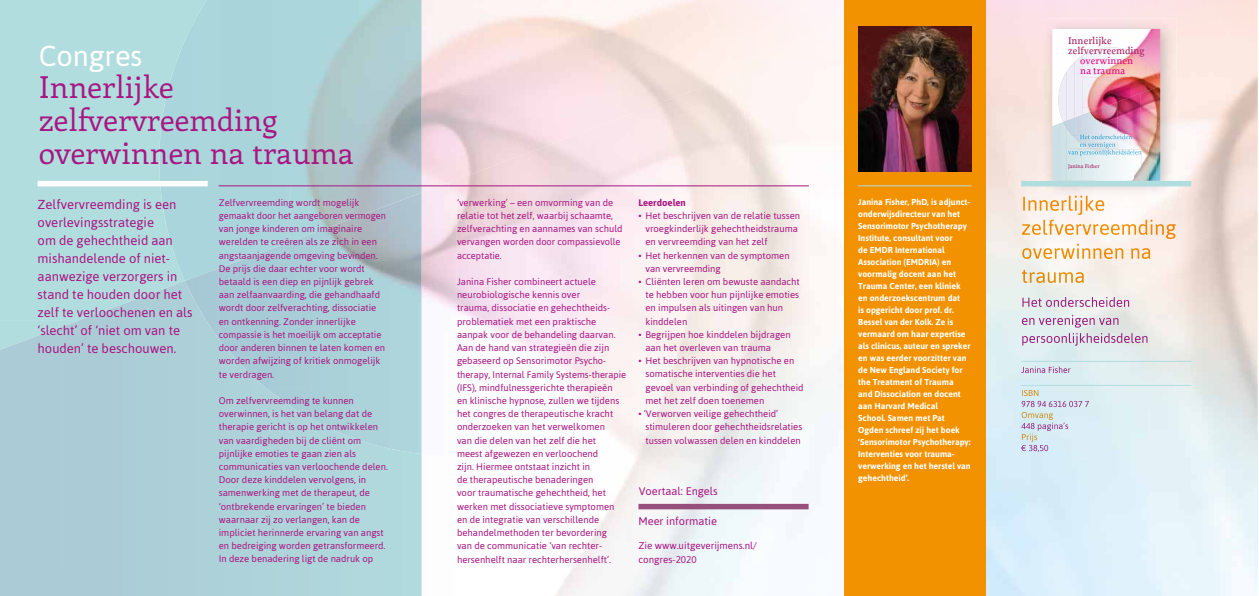
<style>
.page{position:relative;width:1259px;height:596px;background:#fff}
.page>*{position:absolute;margin:0;border:0;box-sizing:border-box;transform-origin:0 0}
.t1{font:30.2px/32.7px "Enriqueta";color:#a71681}
.t2{font:28.7px "Asap";color:#fff}
.t3{font:13px/18px "Asap";color:#a71681}
.t4{font:11px "Asap";color:#a71681}
.t5{font:500 10.2px/10.2px "Proforma";color:#a41a5c}
.t6{font:500 10.2px/10.2px "Proforma";color:#e6007d}
.t7{font:9.8px/13.5px "Asap";color:#a71681}
.t8{font:9.5px/13.2px "Asap";color:#a71681}
.t9{font:700 9.5px "Asap";color:#a71681}
.t10{font:700 8.6px/12px "Asap";color:#fff}
.t11{font:500 5.6px "Proforma";color:#a41a5c}
</style>
<div class="page">
<img style="left:739px;top:96px;width:9px;height:139px">
<img style="left:421px;top:165px;width:35px;height:14px">
<img style="left:456px;top:153px;width:71px;height:194px">
<img style="left:421px;top:179px;width:36px;height:276px">
<svg style="left:633px;top:386px;width:11px;height:8px"></svg>
<img style="left:986px;top:0;width:57px;height:595px">
<img style="left:1043px;top:209px;width:107px;height:386px">
<img style="left:1042px;top:19px;width:134px;height:178px">
<img style="left:1052px;top:29px;width:108px;height:95px">
<img style="left:1156px;top:128px;width:4px;height:53px">
<img style="left:1058px;top:72px;width:8px;height:109px">
<img style="left:1052px;top:124px;width:7px;height:57px">
<img style="left:1066px;top:135px;width:8px;height:46px">
<img style="left:1149px;top:128px;width:7px;height:53px">
<img style="left:1074px;top:141px;width:7px;height:40px">
<img style="left:1141px;top:142px;width:8px;height:39px">
<img style="left:1134px;top:144px;width:7px;height:37px">
<img style="left:1081px;top:148px;width:15px;height:33px">
<img style="left:1126px;top:156px;width:8px;height:25px">
<img style="left:1096px;top:156px;width:30px;height:25px">
<img style="left:1082px;top:47px;width:48px;height:60px">
<img style="left:1130px;top:51px;width:16px;height:42px">
<img style="left:1074px;top:56px;width:8px;height:60px">
<img style="left:1145px;top:60px;width:8px;height:26px">
<img style="left:1066px;top:62px;width:8px;height:54px">
<img style="left:1153px;top:69px;width:7px;height:17px">
<img style="left:1082px;top:107px;width:20px;height:1px">
<img style="left:1140px;top:86px;width:20px;height:42px">
<img style="left:1117px;top:93px;width:23px;height:56px">
<img style="left:1102px;top:102px;width:15px;height:47px">
<img style="left:1078px;top:108px;width:24px;height:34px">
<img style="left:1063px;top:116px;width:15px;height:19px">
<img style="left:1140px;top:128px;width:15px;height:14px">
<svg style="left:1090px;top:148px;width:12px;height:1px"></svg>
<svg style="left:1068px;top:135px;width:10px;height:6px"></svg>
<img style="left:1078px;top:134px;width:54px;height:5px">
<img style="left:1068px;top:142px;width:11px;height:6px">
<img style="left:1079px;top:142px;width:36px;height:6px">
<svg style="left:1068px;top:151px;width:10px;height:3px"></svg>
<img style="left:1078px;top:149px;width:63px;height:7px">
<img style="left:1093px;top:149px;width:35px;height:4px">
<div style="left:844px;top:0;width:142px;height:595px;background:#f39200"></div>
<div style="left:159px;top:26px;width:33px;height:255px;background:#abd5dc"></div>
<div style="left:62px;top:281px;width:144px;height:314px;background:#acced7"></div>
<img style="left:320px;top:192px;width:101px;height:261px">
<div style="left:218px;top:230px;width:102px;height:158px;background:#a8cdd7"></div>
<img style="left:185px;top:268px;width:34px;height:70px">
<div style="left:267px;top:388px;width:53px;height:33px;background:#a9cfd8"></div>
<img style="left:1023px;top:195px;width:82px;height:20px">
<img style="left:1042px;top:195px;width:63px;height:2px">
<img style="left:1022px;top:219px;width:154px;height:20px">
<img style="left:1022px;top:243px;width:129px;height:16px">
<img style="left:1022px;top:269px;width:62px;height:14px">
<img style="left:1022px;top:297px;width:108px;height:10px">
<img style="left:1022px;top:315px;width:97px;height:12px">
<img style="left:1022px;top:333px;width:125px;height:12px">
<img style="left:1021px;top:366px;width:49px;height:7px">
<img style="left:1022px;top:389px;width:17px;height:7px">
<img style="left:1021px;top:400px;width:68px;height:7px">
<img style="left:1021px;top:411px;width:32px;height:8px">
<img style="left:1021px;top:422px;width:47px;height:8px">
<img style="left:1022px;top:433px;width:15px;height:8px">
<img style="left:1021px;top:444px;width:27px;height:8px">
<div style="left:1021px;top:181px;width:170px;height:5px;background:#b2dddf"></div>
<div style="left:38px;top:181px;width:170px;height:5px;background:#fff"></div>
<img style="left:858px;top:27px;width:113px;height:144px">
<hr style="left:858px;top:185px;width:113px;height:1px;background:#b2dddf">
<hr style="left:1021px;top:360px;width:170px;height:1px;background:#b2dddf">
<hr style="left:1021px;top:384px;width:170px;height:1px;background:#b2dddf">
<div style="left:638px;top:503px;width:170px;height:6px;background:#974f7b"></div>
<hr style="left:219px;top:185px;width:590px;height:1px;background:#a71681">
<h2 class="t2" style="left:39px;top:39px;width:105px">Congres</h2>
<h1 class="t1" style="left:39px;top:70px;width:317px">Innerlijke zelfvervreemding overwinnen na trauma</h1>
<p class="t8" style="left:219px;top:195px;width:169px">Zelfvervreemding wordt mogelijk gemaakt door het aangeboren vermogen van jonge kinderen om imaginaire werelden te creëren als ze zich in een angstaanjagende omgeving bevinden.<br>De prijs die daar echter voor wordt betaald is een diep en pijnlijk gebrek aan zelfaanvaarding, die gehandhaafd wordt door zelfverachting, dissociatie en ontkenning. Zonder innerlijke compassie is het moeilijk om acceptatie door anderen binnen te laten komen en worden afwijzing of kritiek onmogelijk te verdragen.</p>
<p class="t8" style="left:219px;top:393px;width:171px">Om zelfvervreemding te kunnen overwinnen, is het van belang dat de therapie gericht is op het ontwikkelen van vaardigheden bij de cliënt om pijnlijke emoties te gaan zien als communicaties van verloochende delen.<br>Door deze kinddelen vervolgens, in samenwerking met de therapeut, de ‘ontbrekende ervaringen’ te bieden waarnaar zij zo verlangen, kan de impliciet herinnerde ervaring van angst en bedreiging worden getransformeerd.<br>In deze benadering ligt de nadruk op</p>
<h3 class="t3" style="left:38px;top:195px;width:156px">Zelfvervreemding is een overlevingsstrategie<br>om de gehechtheid aan mishandelende of niet&shy;aanwezige verzorgers in stand te houden door het zelf te verloochenen en als ‘slecht’ of ‘niet om van te houden’ te beschouwen.</h3>
<p class="t10" style="left:858px;top:195px;width:114px">Janina Fisher, PhD, is adjunct&shy;onderwijsdirecteur van het<br>Sensorimotor Psychotherapy<br>Institute, consultant voor<br>de EMDR International<br>Association (EMDRIA) en voormalig docent aan het<br>Trauma Center, een kliniek en onderzoekscentrum dat<br>is opgericht door prof. dr.<br>Bessel van der Kolk. Ze is vermaard om haar expertise als clinicus, auteur en spreker en was eerder voorzitter van de New England Society for the Treatment of Trauma<br>and Dissociation en docent aan Harvard Medical<br>School. Samen met Pat<br>Ogden schreef zij het boek ‘Sensorimotor Psychotherapy:<br>Interventies voor trauma&shy;verwerking en het herstel van gehechtheid’.</p>
<p class="t8" style="left:457px;top:195px;width:167px">‘verwerking’ – een omvorming van de relatie tot het zelf, waarbij schaamte, zelfverachting en aannames van schuld vervangen worden door compassievolle acceptatie.</p>
<p class="t8" style="left:457px;top:275px;width:171px">Janina Fisher combineert actuele neurobiologische kennis over<br>trauma, dissociatie en gehechtheids&shy;problematiek met een praktische aanpak voor de behandeling daarvan.<br>Aan de hand van strategieën die zijn gebaseerd op Sensorimotor Psycho&shy;therapy, Internal Family Systems-therapie (IFS), mindfulnessgerichte therapieën<br>en klinische hypnose, zullen we tijdens het congres de therapeutische kracht onderzoeken van het verwelkomen<br>van die delen van het zelf die het<br>meest afgewezen en verloochend<br>zijn. Hiermee ontstaat inzicht in<br>de therapeutische benaderingen<br>voor traumatische gehechtheid, het werken met dissociatieve symptomen en de integratie van verschillende behandelmethoden ter bevordering<br>van de communicatie ‘van rechter&shy;hersenhelft naar rechterhersenhelft’.</p>
<p class="t9" style="left:638px;top:197px;width:49px">Leerdoelen</p>
<p class="t8" style="left:645px;top:209px;width:156px;text-indent:-7px">• Het beschrijven van de relatie tussen vroegkinderlijk gehechtheidstrauma en vervreemding van het zelf</p>
<p class="t8" style="left:645px;top:248px;width:146px;text-indent:-7px">• Het herkennen van de symptomen van vervreemding</p>
<p class="t8" style="left:645px;top:275px;width:156px;text-indent:-7px">• Cliënten leren om bewuste aandacht te hebben voor hun pijnlijke emoties en impulsen als uitingen van hun kinddelen</p>
<p class="t8" style="left:645px;top:327px;width:147px;text-indent:-7px">• Begrijpen hoe kinddelen bijdragen aan het overleven van trauma</p>
<p class="t8" style="left:645px;top:354px;width:160px;text-indent:-7px">• Het beschrijven van hypnotische en somatische interventies die het gevoel van verbinding of gehechtheid met het zelf doen toenemen</p>
<p class="t8" style="left:645px;top:407px;width:158px;text-indent:-7px">• ‘Verworven veilige gehechtheid’ stimuleren door gehechtheidsrelaties tussen volwassen delen en kinddelen</p>
<p class="t4" style="left:639px;top:484px;width:80px">Voertaal: Engels</p>
<p class="t4" style="left:638px;top:514px;width:80px">Meer informatie</p>
<p class="t7" style="left:638px;top:538px;width:120px">Zie www.uitgeverijmens.nl/ congres-2020</p>
<p class="t5" style="left:1068px;top:35px;width:78px">Innerlijke zelfvervreemding</p>
<p class="t6" style="left:1080px;top:55px;width:54px">overwinnen na trauma</p>
<p class="t11" style="left:1068px;top:162px;width:33px">Janina Fisher</p>
</div>
